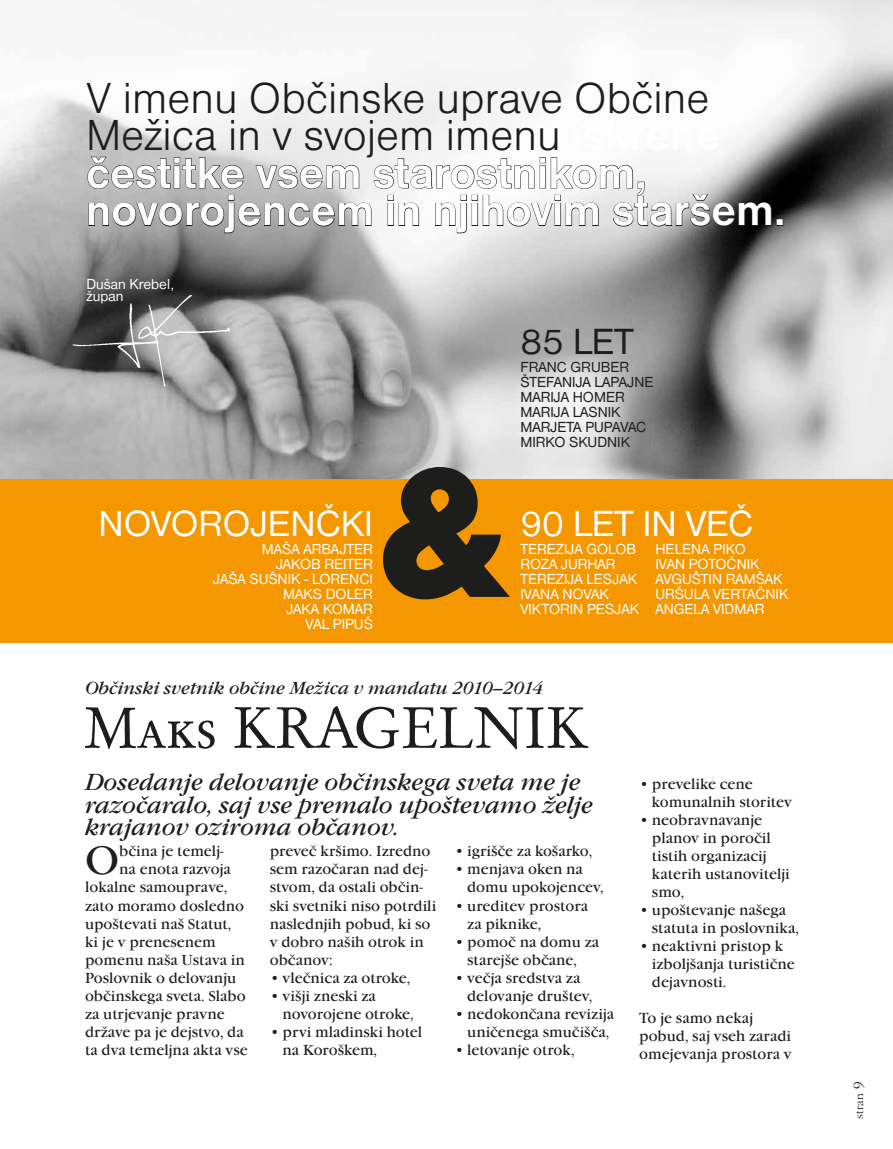
<style>
.page{position:relative;width:893px;height:1149px;background:#fff}
.page>*{position:absolute;margin:0;border:0;box-sizing:border-box;transform-origin:0 0}
.t1{font:60px "Garamond No 2 SCTEE";color:#1d1d1b}
.t2{font:700 45px/37.5px "Nimbus San DEE";color:#fff}
.t3{font:45px/37.5px "Nimbus San DEE Ligh";color:#1d1d1b}
.t4{font:41.85px "Garamond Itc TEE";color:#1d1d1b}
.t5{font:37.5px "Nimbus San DEE";color:#fff}
.t6{font:37.5px "Nimbus San DEE";color:#1d1d1b}
.t7{font:italic 24px/22.5px "Garamond Itc TEE";color:#1d1d1b}
.t8{font:italic 18px "Garamond Itc TEE";color:#1d1d1b}
.t9{font:15px/18px "Garamond Itc TEE";color:#1d1d1b}
.t10{font:15px/15px "Nimbus San DEE";color:#fff;text-align:justify}
.t11{font:15px/15px "Nimbus San DEE";color:#1d1d1b}
.t12{font:300 12px "SS Garamond";letter-spacing:.03em;color:#1d1d1b}
.s1{font-family:"Nimbus San DEE";font-weight:700;color:#fff}
.s2{font-size:15px}
</style>
<div class="page">
<img style="left:0;top:0;width:893px;height:479px">
<div style="left:0;top:479px;width:893px;height:163px;background:#f49700"></div>
<svg style="left:87px;top:156px;width:685px;height:78px"></svg>
<div style="left:776px;top:219px;width:7px;height:7px;border:1px solid #1d1d1b"></div>
<img style="left:52px;top:279px;width:186px;height:118px">
<svg style="left:383px;top:467px;width:127px;height:132px"></svg>
<h2 class="t3" style="left:86px;top:80px;width:636px">V imenu Občinske uprave Občine<br>Mežica in v svojem imenu <span class="s1">iskrene</span></h2>
<h2 class="t2" style="left:86px;top:155px;width:701px">čestitke vsem starostnikom, novorojencem in njihovim staršem.</h2>
<p class="t10" style="left:86px;top:278px;width:90px;line-height:12px">DUŠAN KREBEL,<br>ŽUPAN</p>
<h3 class="t5" style="left:99px;top:502px;width:24px">NOVOROJENČKI</h3>
<p class="t10" style="left:276px;top:541px;width:53px;text-indent:-14px">M AŠA ARBAJTER<br>JAKOB REITER</p>
<p class="t10" style="left:213px;top:571px;width:41px">J AŠA SUŠNIK</p>
<p class="t10" style="left:304px;top:571px;width:14px">- LORENCI</p>
<p class="t10" style="left:283px;top:586px;width:49px">MAKS DOLER</p>
<p class="t10" style="left:286px;top:601px;width:43px">JAKA KOMAR</p>
<p class="t10" style="left:306px;top:616px;width:32px">VAL PIPUŠ</p>
<h3 class="t6" style="left:520px;top:320px;width:62px">85 LET</h3>
<p class="t11" style="left:520px;top:359px;width:43px">FRANCGRUBER<br>ŠTE FANIJALAPAJNE<br>MARIJAHOMER<br>MARIJALASNIK<br>MARJETAPUPAVAC<br>MIRKOSKUDNIK</p>
<h3 class="t5" style="left:520px;top:502px;width:62px">90 LETINVEČ</h3>
<p class="t10" style="left:520px;top:541px;width:10px">TEREZIJAGOLOB ROZAJURHAR TEREZIJALESJAK IVANANOVAK VIKTORINPESJAK</p>
<p class="t10" style="left:655px;top:541px;width:10px">HELENAPIKO IVANPOTOČNIK AVGUŠTINRAMŠAK URŠULAVERTAČNIK ANGELAVIDMAR</p>
<p class="t8" style="left:85px;top:677px;width:459px">Občinski svetnik občine Mežica v mandatu 2010-2014</p>
<h1 class="t1" style="left:84px;top:693px;width:506px">Maks KRAGELNIK</h1>
<h3 class="t7" style="left:85px;top:771px;width:509px">Dosedanje delovanje občinskega sveta me je razočaralo, saj vse premalo upoštevamo želje krajanov oziroma občanov.</h3>
<h3 class="t4" style="left:85px;top:836px;width:36px">O</h3>
<p class="t9" style="left:119px;top:842px;width:106px">bčina je temelj-</p>
<p class="t9" style="left:119px;top:860px;width:113px">na enota razvoja</p>
<p class="t9" style="left:85px;top:878px;width:144px">lokalne samouprave,</p>
<p class="t9" style="left:85px;top:896px;width:161px">zato moramo dosledno</p>
<p class="t9" style="left:85px;top:914px;width:148px">upoštevati naš Statut,</p>
<p class="t9" style="left:85px;top:932px;width:132px">ki je v prenesenem</p>
<p class="t9" style="left:85px;top:950px;width:161px">pomenu naša Ustava in</p>
<p class="t9" style="left:85px;top:968px;width:153px">Poslovnik o delovanju</p>
<p class="t9" style="left:85px;top:986px;width:162px">občinskega sveta. Slabo</p>
<p class="t9" style="left:85px;top:1004px;width:141px">za utrjevanje pravne</p>
<p class="t9" style="left:85px;top:1022px;width:160px">države pa je dejstvo, da</p>
<p class="t9" style="left:85px;top:1040px;width:164px">ta dva temeljna akta vse</p>
<p class="t9" style="left:270px;top:842px;width:168px">preveč kršimo. Izredno sem razočaran nad dej&shy;stvom, da ostali občin&shy;ski svetniki niso potrdili naslednjih pobud, ki so v dobro naših otrok in občanov:</p>
<p class="t9" style="left:270px;top:968px;width:142px">• vlečnica za otroke,</p>
<p class="t9" style="left:283px;top:986px;width:133px;text-indent:-13px">• višji zneski za novorojene otroke,</p>
<p class="t9" style="left:283px;top:1022px;width:141px;text-indent:-13px">• prvi mladinski hotel na Koroškem,</p>
<p class="t9" style="left:454px;top:842px;width:139px">• igrišče za košarko,</p>
<p class="t9" style="left:467px;top:860px;width:138px;text-indent:-13px">• menjava oken na domu upokojencev,</p>
<p class="t9" style="left:467px;top:896px;width:122px;text-indent:-13px">• ureditev prostora za piknike,</p>
<p class="t9" style="left:467px;top:932px;width:133px;text-indent:-13px">• pomoč na domu za starejše občane,</p>
<p class="t9" style="left:467px;top:968px;width:127px;text-indent:-13px">• večja sredstva za delovanje društev,</p>
<p class="t9" style="left:454px;top:1004px;width:161px;text-align:center">• nedokončana revizija uničenega smučišča,</p>
<p class="t9" style="left:454px;top:1040px;width:122px">• letovanje otrok,</p>
<p class="t9" style="left:652px;top:774px;width:142px;text-indent:-13px">• prevelike cene komunalnih storitev</p>
<p class="t9" style="left:652px;top:810px;width:139px;text-indent:-13px">• neobravnavanje planov in poročil tistih organizacij katerih ustanovitelji smo,</p>
<p class="t9" style="left:652px;top:900px;width:148px;text-indent:-13px">• upoštevanje našega statuta in poslovnika,</p>
<p class="t9" style="left:652px;top:936px;width:144px;text-indent:-13px">• neaktivni pristop k izboljšanja turistične dejavnosti.</p>
<p class="t9" style="left:639px;top:1008px;width:154px">To je samo nekaj pobud, saj vseh zaradi omejevanja prostora v</p>
<p class="t12" style="left:853px;top:1118px;width:39px;rotate:-90deg">stran <span class="s2">9</span></p>
</div>
